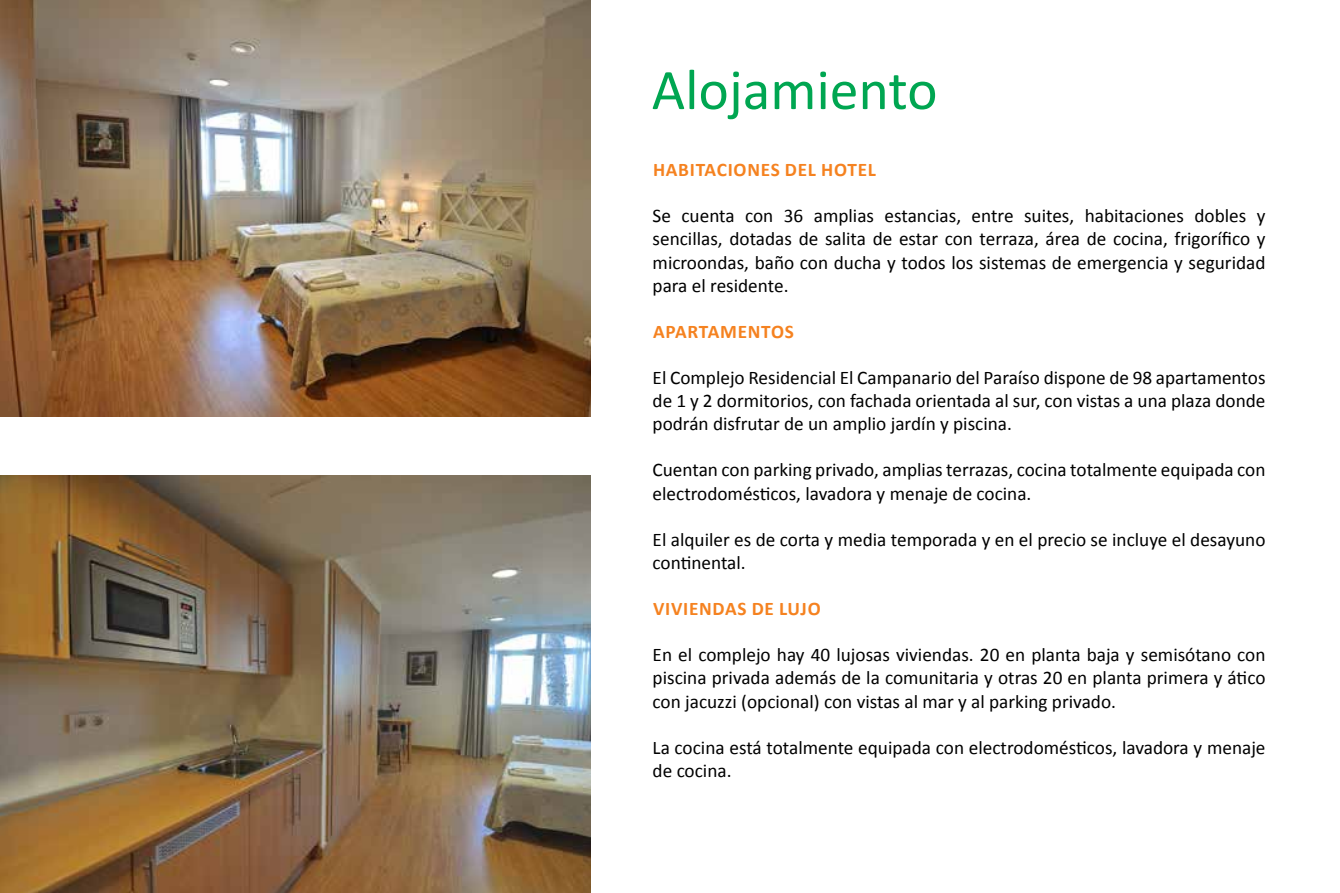
<style>
.page{position:relative;width:1340px;height:893px;background:#fff}
.page>*{position:absolute;margin:0;border:0;box-sizing:border-box;transform-origin:0 0}
.t1{font:57.75px "Calibri";color:#00a651}
.t2{font:19.25px/23.1px "Calibri";color:#000;text-align:justify}
.t3{font:700 19.25px "Calibri";letter-spacing:.04em;color:#f58220}
</style>
<div class="page">
<img style="left:0;top:0;width:590px;height:417px">
<img style="left:0;top:475px;width:590px;height:418px">
<h1 class="t1" style="left:651px;top:54px;width:287px">Alojamiento</h1>
<p class="t3" style="left:653px;top:158px;width:224px">HABITACIONES DEL HOTEL</p>
<p class="t2" style="left:652px;top:203px;width:614px">Se cuenta con 36 amplias estancias, entre suites, habitaciones dobles y sencillas, dotadas de salita de estar con terraza, área de cocina, frigorífico y microondas, baño con ducha y todos los sistemas de emergencia y seguridad para el residente.</p>
<p class="t3" style="left:653px;top:320px;width:142px">APARTAMENTOS</p>
<p class="t2" style="left:652px;top:365px;width:614px">El Complejo Residencial El Campanario del Paraíso dispone de 98 apartamentos de 1 y 2 dormitorios, con fachada orientada al sur, con vistas a una plaza donde podrán disfrutar de un amplio jardín y piscina.</p>
<p class="t2" style="left:652px;top:458px;width:614px">Cuentan con parking privado, amplias terrazas, cocina totalmente equipada con electrodomésticos, lavadora y menaje de cocina.</p>
<p class="t2" style="left:652px;top:527px;width:614px">El alquiler es de corta y media temporada y en el precio se incluye el desayuno continental.</p>
<p class="t3" style="left:653px;top:597px;width:169px">VIVIE NDAS DE LUJO</p>
<p class="t2" style="left:652px;top:642px;width:614px">En el complejo hay 40 lujosas viviendas. 20 en planta baja y semisótano con piscina privada además de la comunitaria y otras 20 en planta primera y ático con jacuzzi (opcional) con vistas al mar y al parking privado.</p>
<p class="t2" style="left:652px;top:735px;width:614px">La cocina está totalmente equipada con electrodomésticos, lavadora y menaje de cocina.</p>
</div>
